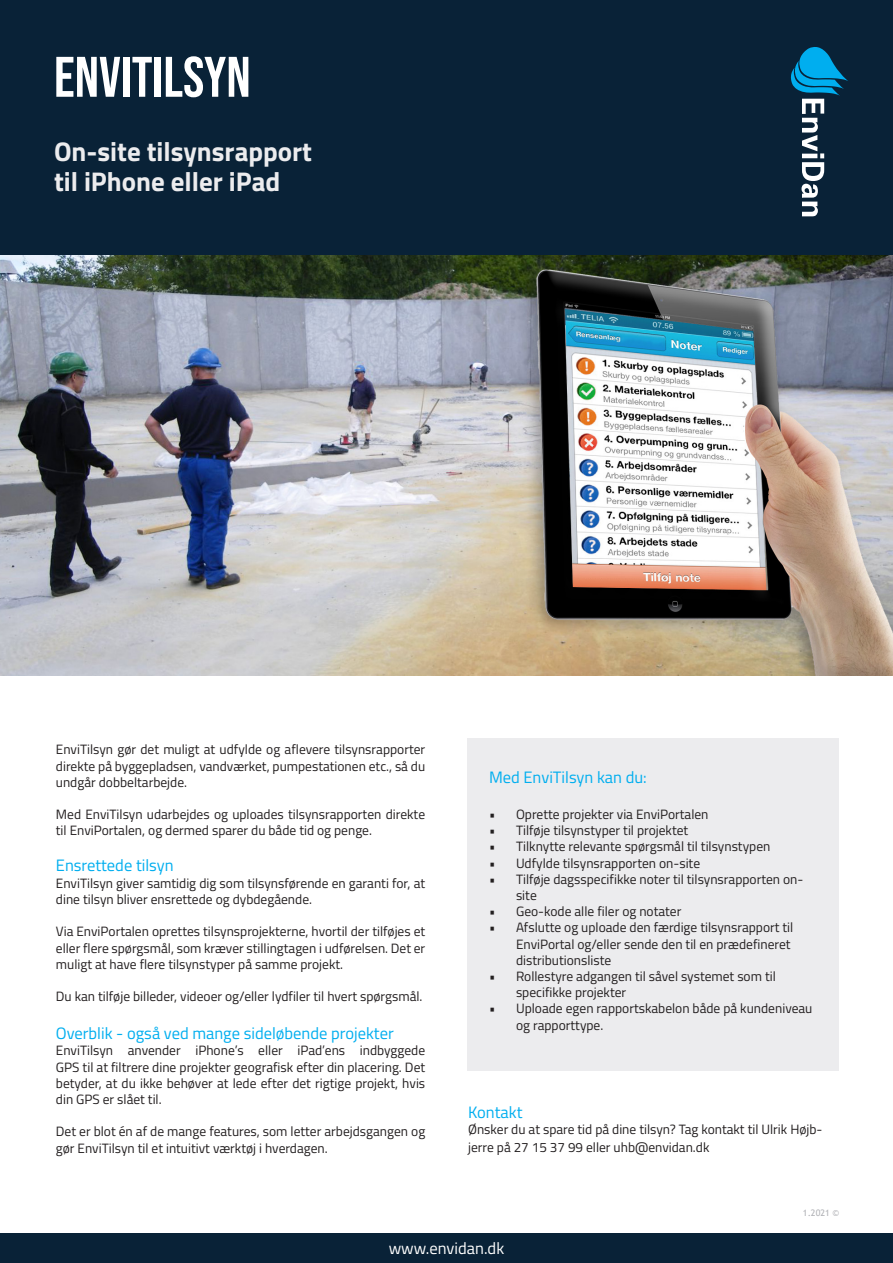
<style>
.page{position:relative;width:893px;height:1263px;background:#fff}
.page>*{position:absolute;margin:0;border:0;box-sizing:border-box;transform-origin:0 0}
.t1{font:57px "Bebas Neue";color:#fff}
.t2{font:700 27px/30px "Titillium Web";color:#ececee}
.t3{font:16.5px "Titillium Web";color:#00aeef}
.t4{font:16.5px "Titillium Web";color:#fff}
.t5{font:13.5px/16.2px "Titillium Web";color:#231f20}
.t6{font:9px "Trebuchet MS";color:#b2b3b7}
</style>
<div class="page">
<div style="left:0;top:0;width:893px;height:509px;background:#092237"></div>
<img style="left:0;top:255px;width:893px;height:420px">
<div style="left:0;top:1233px;width:893px;height:30px;background:#092237"></div>
<svg style="left:791px;top:47px;width:57px;height:169px"></svg>
<div style="left:468px;top:739px;width:371px;height:332px;background:#ececee"></div>
<p class="t1" style="left:54px;top:45px;width:198px">ENVITILSYN</p>
<p class="t2" style="left:54px;top:135px;width:260px">On-site tilsynsrapport til iPhone eller iPad</p>
<p class="t5" style="left:56px;top:741px;width:371px;text-align:justify">EnviTilsyn gør det muligt at udfylde og aflevere tilsynsrapporter direkte på byggepladsen, vandværket, pumpestationen etc., så du undgår dobbeltarbejde.</p>
<p class="t5" style="left:56px;top:806px;width:371px">Med EnviTilsyn udarbejdes og uploades tilsynsrapporten direkte til EnviPortalen, og dermed sparer du både tid og penge.</p>
<p class="t3" style="left:56px;top:853px;width:119px">Ensrettede tilsyn</p>
<p class="t5" style="left:56px;top:874px;width:371px">EnviTilsyn giver samtidig dig som tilsynsførende en garanti for, at dine tilsyn bliver ensrettede og dybdegående.</p>
<p class="t5" style="left:56px;top:923px;width:371px;text-align:justify">Via EnviPortalen oprettes tilsynsprojekterne, hvortil der tilføjes et eller flere spørgsmål, som kræver stillingtagen i udførelsen. Det er muligt at have flere tilsynstyper på samme projekt.</p>
<p class="t5" style="left:56px;top:988px;width:368px">Du kan tilføje billeder, videoer og/eller lydfiler til hvert spørgsmål.</p>
<p class="t3" style="left:56px;top:1021px;width:339px">Overblik - også ved mange sideløbende projekter</p>
<p class="t5" style="left:56px;top:1042px;width:371px;text-align:justify">EnviTilsyn anvender iPhone’s eller iPad’ens indbyggede GPS til at filtrere dine projekter geografisk efter din placering. Det betyder, at du ikke behøver at lede efter det rigtige projekt, hvis din GPS er slået til.</p>
<p class="t5" style="left:56px;top:1123px;width:371px">Det er blot én af de mange features, som letter arbejdsgangen og gør EnviTilsyn til et intuitivt værktøj i hverdagen.</p>
<p class="t3" style="left:489px;top:765px;width:159px">Med EnviTilsyn kan du:</p>
<p class="t5" style="left:489px;top:805px;width:221px">• Oprette projekter via EnviPortalen</p>
<p class="t5" style="left:489px;top:822px;width:201px">• Tilføje tilsynstyper til projektet</p>
<p class="t5" style="left:489px;top:838px;width:283px">• Tilknytte relevante spørgsmål til tilsynstypen</p>
<p class="t5" style="left:489px;top:854px;width:213px">• Udfylde tilsynsrapporten on-site</p>
<p class="t5" style="left:516px;top:870px;width:289px;text-indent:-27px">• Tilføje dagsspecifikke noter til tilsynsrapporten on&shy;site</p>
<p class="t5" style="left:489px;top:903px;width:194px">• Geo-kode alle filer og notater</p>
<p class="t5" style="left:516px;top:919px;width:279px;text-indent:-27px">• Afslutte og uploade den færdige tilsynsrapport til<br>EnviPortal og/eller sende den til en prædefineret distributionsliste</p>
<p class="t5" style="left:516px;top:967px;width:261px;text-indent:-27px">• Rollestyre adgangen til såvel systemet som til specifikke projekter</p>
<p class="t5" style="left:516px;top:1000px;width:298px;text-indent:-27px">• Uploade egen rapportskabelon både på kundeniveau og rapporttype.</p>
<p class="t3" style="left:468px;top:1100px;width:56px">Kontakt</p>
<p class="t5" style="left:468px;top:1119px;width:356px;line-height:18px">Ønsker du at spare tid på dine tilsyn? Tag kontakt til Ulrik Højb&shy;jerre på 27 15 37 99 eller uhb@envidan.dk</p>
<p class="t6" style="left:803px;top:1207px;width:38px">1.2021 ©</p>
<p class="t4" style="left:389px;top:1236px;width:117px">www.envidan.dk</p>
</div>
